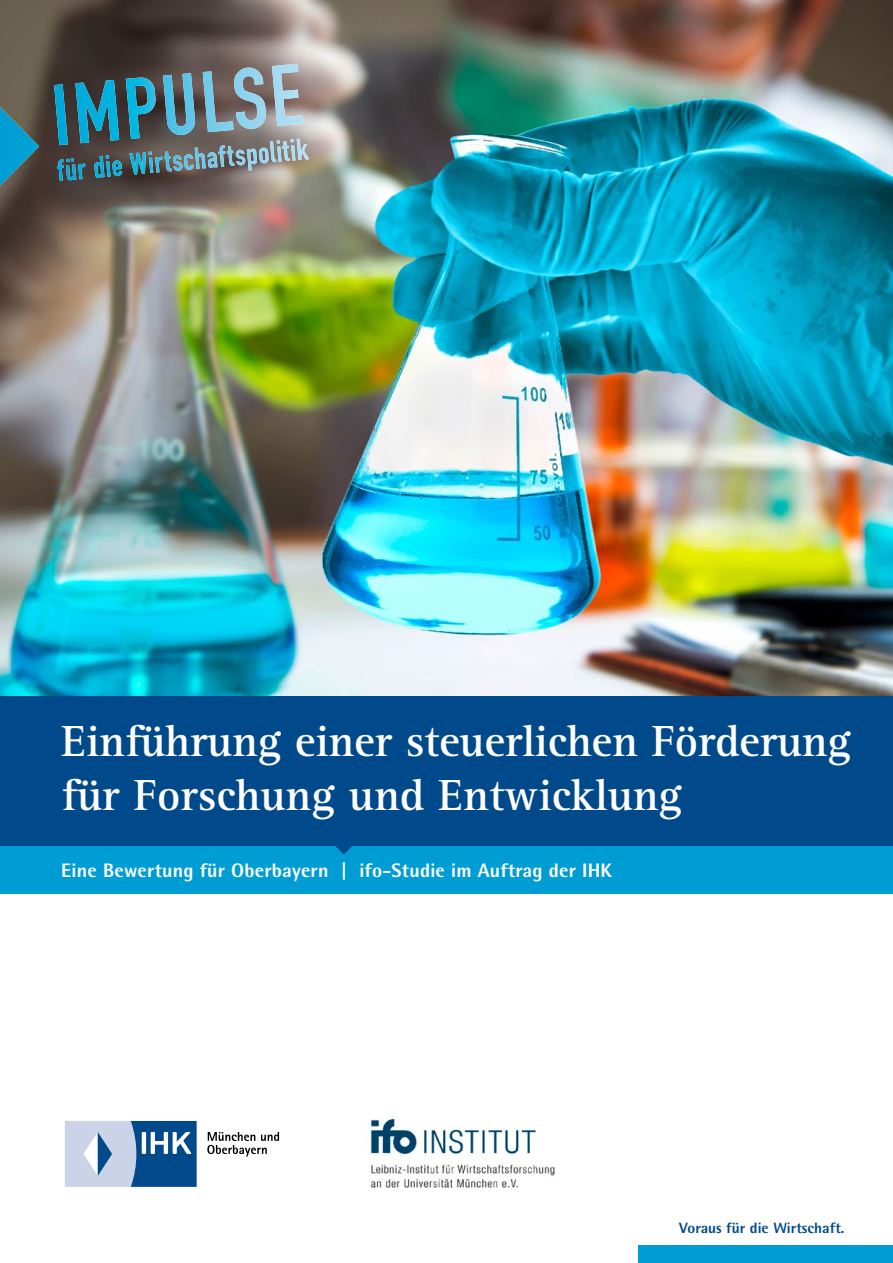
<style>
.page{position:relative;width:893px;height:1263px;background:#fff}
.page>*{position:absolute;margin:0;border:0;box-sizing:border-box;transform-origin:0 0}
.t1{font:700 45px/54px "Rotis Serif";letter-spacing:-.005em;color:#fff}
.t2{font:800 19.5px "Rotis Semi Sans";letter-spacing:.01em;color:#fff}
.t3{font:800 15px "Rotis Semi Sans";color:#004a8b}
</style>
<div class="page">
<img style="left:0;top:0;width:893px;height:696px">
<div style="left:0;top:845px;width:893px;height:49px;background:#009dd4"></div>
<svg style="left:65px;top:1121px;width:132px;height:66px;background:#769ac1"></svg>
<svg style="left:207px;top:1132px;width:72px;height:24px"></svg>
<div style="left:639px;top:1246px;width:254px;height:17px;background:#009dd4"></div>
<div style="left:0;top:696px;width:893px;height:149px;background:#004a8b"></div>
<svg style="left:334px;top:845px;width:20px;height:9px"></svg>
<img style="left:370px;top:1119px;width:185px;height:69px">
<svg style="left:0;top:64px;width:309px;height:130px;background:#5b7277"></svg>
<p class="t1" style="left:61px;top:715px;width:791px">Einführung einer steuerlichen Förderung für Forschung und Entwicklung</p>
<p class="t2" style="left:61px;top:857px;width:552px">Eine Bewertung für Oberbayern | ifo-Studie im Auftrag der IHK</p>
<p class="t3" style="left:679px;top:1218px;width:167px">Voraus für die Wirtschaft.</p>
</div>
